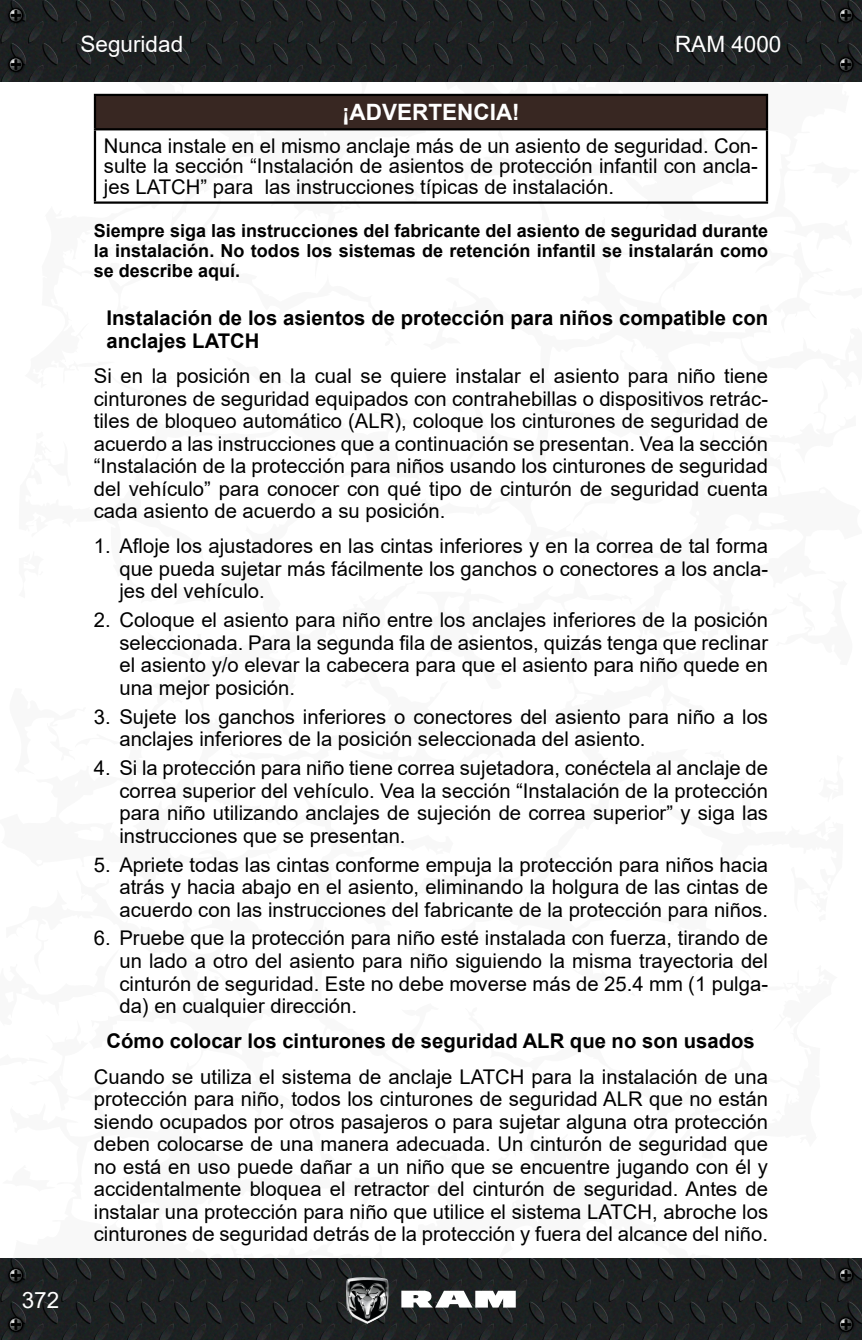
<style>
.page{position:relative;width:862px;height:1340px;background:#fff}
.page>*{position:absolute;margin:0;border:0;box-sizing:border-box;transform-origin:0 0}
.t1{font:22.5px "Arial";color:#fff}
.Adver_Preca_Título{font:700 22.5px "Arial";color:#fff}
._5_Números{font:20.25px/22.5px "Arial";color:#000;text-align:justify}
._4_Normal{font:20.25px/22.5px "Arial";color:#000;text-align:justify}
.Adver_Preca_Texto{font:20.25px/20.2px "Arial";color:#000;text-align:justify}
._3_Tercer_sub{font:700 20.25px/22.5px "Arial";color:#000}
._6_NOTA{font:700 18px/20.2px "Arial";color:#000;text-align:justify}
</style>
<div class="page">
<svg style="left:861px;top:39px;width:1px;height:1259px"></svg>
<img style="left:0;top:0;width:861px;height:81px">
<img style="left:0;top:1258px;width:861px;height:81px">
<svg style="left:401px;top:1290px;width:114px;height:17px"></svg>
<img style="left:346px;top:1276px;width:42px;height:47px">
<img style="left:5px;top:4px;width:22px;height:22px">
<svg style="left:8px;top:8px;width:16px;height:15px"></svg>
<img style="left:5px;top:1264px;width:22px;height:22px">
<svg style="left:8px;top:1267px;width:16px;height:15px"></svg>
<img style="left:834px;top:4px;width:22px;height:22px">
<svg style="left:837px;top:8px;width:16px;height:15px"></svg>
<img style="left:834px;top:1264px;width:22px;height:22px">
<svg style="left:837px;top:1267px;width:16px;height:15px"></svg>
<img style="left:5px;top:53px;width:22px;height:23px">
<svg style="left:8px;top:57px;width:16px;height:15px"></svg>
<img style="left:5px;top:1313px;width:22px;height:22px">
<svg style="left:8px;top:1316px;width:16px;height:15px"></svg>
<img style="left:834px;top:53px;width:22px;height:23px">
<svg style="left:837px;top:57px;width:16px;height:15px"></svg>
<img style="left:834px;top:1313px;width:22px;height:22px">
<svg style="left:837px;top:1316px;width:16px;height:15px"></svg>
<div style="left:95px;top:95px;width:671px;height:34px;background:#382722"></div>
<hr style="left:94px;top:94px;width:673px;height:2px;background:#000">
<hr style="left:94px;top:96px;width:2px;height:32px;background:#000">
<hr style="left:765px;top:96px;width:2px;height:32px;background:#000">
<hr style="left:94px;top:128px;width:673px;height:2px;background:#000">
<hr style="left:94px;top:130px;width:2px;height:71px;background:#000">
<hr style="left:765px;top:130px;width:2px;height:71px;background:#000">
<hr style="left:94px;top:201px;width:673px;height:3px;background:#000">
<p class="t1" style="left:22px;top:1284px;width:39px">372</p>
<p class="t1" style="left:80px;top:29px;width:104px">Seguridad</p>
<p class="t1" style="left:674px;top:29px;width:108px">RAM 4000</p>
<p class="Adver_Preca_Título" style="left:342px;top:97px;width:179px">¡ADVERTENCIA!</p>
<p class="Adver_Preca_Texto" style="left:104px;top:136px;width:655px">Nunca instale en el mismo anclaje más de un asiento de seguridad. Con&shy;sulte la sección “Instalación de asientos de protección infantil con ancla&shy;jes LATCH” para las instrucciones típicas de instalación.</p>
<p class="_6_NOTA" style="left:94px;top:220px;width:675px">Siempre siga las instrucciones del fabricante del asiento de seguridad durante la instalación. No todos los sistemas de retención infantil se instalarán como se describe aquí.</p>
<p class="_3_Tercer_sub" style="left:107px;top:307px;width:662px">Instalación de los asientos de protección para niños compatible con anclajes LATCH</p>
<p class="_4_Normal" style="left:94px;top:364px;width:675px">Si en la posición en la cual se quiere instalar el asiento para niño tiene cinturones de seguridad equipados con contrahebillas o dispositivos retrác&shy;tiles de bloqueo automático (ALR), coloque los cinturones de seguridad de acuerdo a las instrucciones que a continuación se presentan. Vea la sección “Instalación de la protección para niños usando los cinturones de seguridad del vehículo” para conocer con qué tipo de cinturón de seguridad cuenta cada asiento de acuerdo a su posición.</p>
<p class="_5_Números" style="left:119px;top:535px;width:649px;text-indent:-26px">1. Afloje los ajustadores en las cintas inferiores y en la correa de tal forma que pueda sujetar más fácilmente los ganchos o conectores a los ancla&shy;jes del vehículo.</p>
<p class="_5_Números" style="left:119px;top:609px;width:649px;text-indent:-26px">2. Coloque el asiento para niño entre los anclajes inferiores de la posición seleccionada. Para la segunda fila de asientos, quizás tenga que reclinar el asiento y/o elevar la cabecera para que el asiento para niño quede en una mejor posición.</p>
<p class="_5_Números" style="left:119px;top:705px;width:649px;text-indent:-26px">3. Sujete los ganchos inferiores o conectores del asiento para niño a los anclajes inferiores de la posición seleccionada del asiento.</p>
<p class="_5_Números" style="left:119px;top:756px;width:649px;text-indent:-26px">4. Si la protección para niño tiene correa sujetadora, conéctela al anclaje de correa superior del vehículo. Vea la sección “Instalación de la protección para niño utilizando anclajes de sujeción de correa superior” y siga las instrucciones que se presentan.</p>
<p class="_5_Números" style="left:119px;top:853px;width:649px;text-indent:-26px">5. Apriete todas las cintas conforme empuja la protección para niños hacia atrás y hacia abajo en el asiento, eliminando la holgura de las cintas de acuerdo con las instrucciones del fabricante de la protección para niños.</p>
<p class="_5_Números" style="left:119px;top:927px;width:649px;text-indent:-26px">6. Pruebe que la protección para niño esté instalada con fuerza, tirando de un lado a otro del asiento para niño siguiendo la misma trayectoria del cinturón de seguridad. Este no debe moverse más de 25.4 mm (1 pulga&shy;da) en cualquier dirección.</p>
<p class="_3_Tercer_sub" style="left:107px;top:1030px;width:649px">Cómo colocar los cinturones de seguridad ALR que no son usados</p>
<p class="_4_Normal" style="left:94px;top:1065px;width:675px">Cuando se utiliza el sistema de anclaje LATCH para la instalación de una protección para niño, todos los cinturones de seguridad ALR que no están siendo ocupados por otros pasajeros o para sujetar alguna otra protección deben colocarse de una manera adecuada. Un cinturón de seguridad que no está en uso puede dañar a un niño que se encuentre jugando con él y accidentalmente bloquea el retractor del cinturón de seguridad. Antes de instalar una protección para niño que utilice el sistema LATCH, abroche los cinturones de seguridad detrás de la protección y fuera del alcance del niño.</p>
</div>
